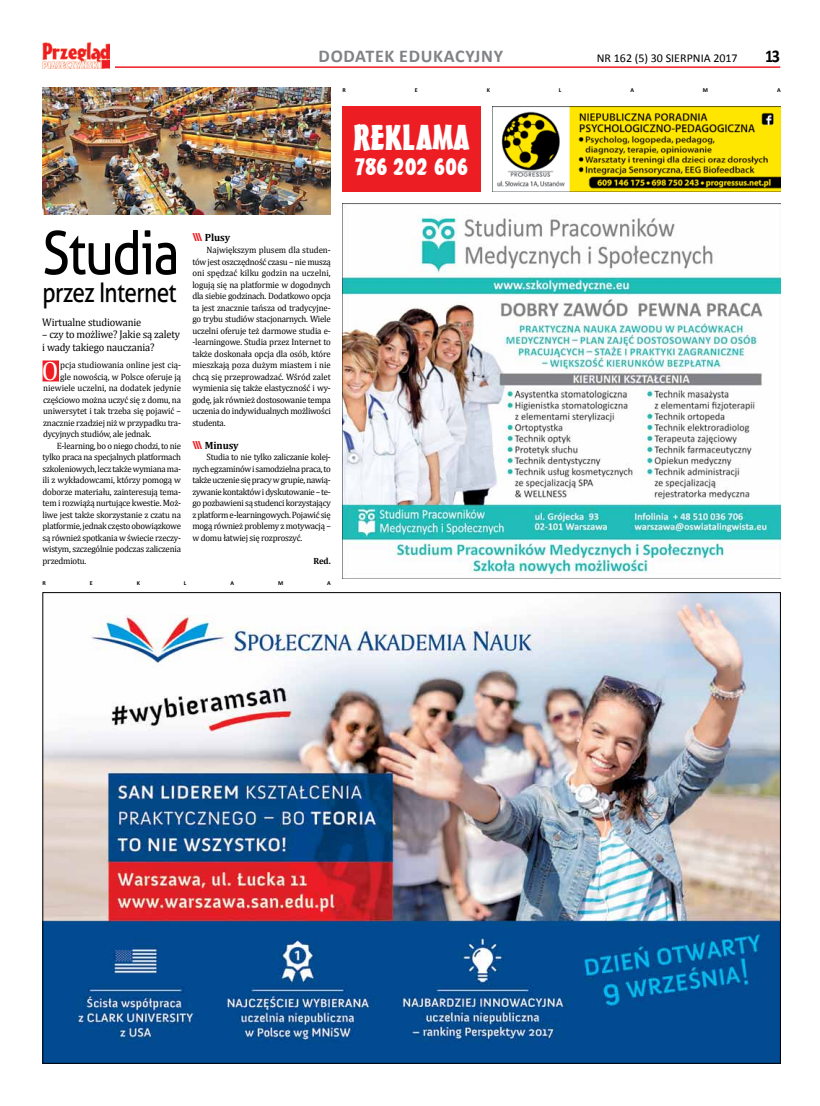
<style>
.page{position:relative;width:820px;height:1106px;background:#fff}
.page>*{position:absolute;margin:0;border:0;box-sizing:border-box;transform-origin:0 0}
.t1{font:60px "Aller";letter-spacing:-.03em;color:#000;scale:.84 1}
.t2{font:700 35px "Mister Earl BT";letter-spacing:.01em;color:#fff;scale:1.1 1}
.t3{font:27px "Aller";letter-spacing:-.03em;color:#000;scale:.84 1}
.t4{font:26.5px "Cambria";color:#fff;scale:.96 1}
.t5{font:700 23px "Mister Earl BT";letter-spacing:.01em;color:#fff;scale:1.1 1}
.t6{font:700 18px "Calibri";letter-spacing:.04em;color:#808285}
.t7{font:700 18px "Calibri";color:#000;scale:.9 1}
.t8{font:12px "Calibri";color:#000}
.t9{font:11px/12.5px "Cambria";letter-spacing:-.015em;color:#000;scale:.95 1}
.t10{font:700 10.5px "Cambria";letter-spacing:-.01em;color:#000}
.t11{font:9.2px/11.5px "Cambria";letter-spacing:-.025em;color:#000;text-align:justify;scale:.96 1}
.t12{font:9.2px "Cambria";color:#000;scale:.96 1}
.t13{font:9.2px "Cambria";letter-spacing:-.005em;color:#000;scale:.96 1}
.t14{font:700 9px "Cambria";color:#000;scale:.96 1}
.t15{font:700 6px "Calibri";color:#000}
.s1{font-family:"Aller";font-size:11px;color:#ed1d24}
</style>
<div class="page">
<hr style="left:43px;top:66px;width:737px;height:2px;background:#ed1d24">
<div style="left:43px;top:42px;width:71px;height:26px;background:#fff"></div>
<img style="left:43px;top:42px;width:67px;height:26px">
<img style="left:492px;top:106px;width:288px;height:85px">
<div style="left:43px;top:360px;width:16px;height:21px;background:#ed1d24"></div>
<img style="left:43px;top:87px;width:288px;height:127px">
<img style="left:343px;top:204px;width:437px;height:374px">
<div style="left:342px;top:106px;width:138px;height:85px;background:#ed1d24"></div>
<img style="left:45px;top:594px;width:733px;height:467px">
<h3 class="t6" style="left:318px;top:45px;width:186px">DODATEK EDUKACYJNY</h3>
<h3 class="t8" style="left:596px;top:51px;width:142px">NR 162 (5) 30 SIERPNIA 2017</h3>
<h3 class="t7" style="left:765px;top:45px;width:16px">11</h3>
<p class="t15" style="left:342px;top:86px;width:5px">R</p>
<p class="t15" style="left:414px;top:86px;width:4px">E</p>
<p class="t15" style="left:486px;top:86px;width:5px">K</p>
<p class="t15" style="left:558px;top:86px;width:4px">L</p>
<p class="t15" style="left:630px;top:86px;width:5px">A</p>
<p class="t15" style="left:702px;top:86px;width:7px">M</p>
<p class="t15" style="left:776px;top:86px;width:5px">A</p>
<h1 class="t1" style="left:42px;top:216px;width:165px">Studia</h1>
<h3 class="t3" style="left:42px;top:276px;width:161px">przez Internet</h3>
<p class="t9" style="left:42px;top:316px;width:106px">Wirtualne studiowanie</p>
<p class="t9" style="left:42px;top:328px;width:146px">– czy to możliwe? Jakie są zalety i wady takiego nauczania?</p>
<h3 class="t4" style="left:42px;top:355px;width:19px">O</h3>
<p class="t13" style="left:60px;top:359px;width:127px">pcja studiowania online jest cią-</p>
<p class="t11" style="left:60px;top:371px;width:127px">gle nowością, w Polsce oferuje ją</p>
<p class="t12" style="left:43px;top:382px;width:145px">niewiele uczelni, na dodatek jedynie</p>
<p class="t11" style="left:43px;top:394px;width:145px">częściowo można uczyć się z domu, na</p>
<p class="t11" style="left:43px;top:405px;width:145px">uniwersytet i tak trzeba się pojawić –</p>
<p class="t11" style="left:43px;top:417px;width:145px">znacznie rzadziej niż w przypadku tra-</p>
<p class="t11" style="left:43px;top:428px;width:114px">dycyjnych studiów, ale jednak.</p>
<p class="t11" style="left:57px;top:440px;width:131px">E-learning, bo o niego chodzi, to nie</p>
<p class="t11" style="left:43px;top:451px;width:146px">tylko praca na specjalnych platformach</p>
<p class="t11" style="left:43px;top:463px;width:146px">szkoleniowych, lecz także wymiana ma-</p>
<p class="t11" style="left:43px;top:474px;width:146px">ili z wykładowcami, którzy pomogą w</p>
<p class="t11" style="left:43px;top:486px;width:146px">doborze materiału, zainteresują tema-</p>
<p class="t11" style="left:43px;top:497px;width:146px">tem i rozwiążą nurtujące kwestie. Moż-</p>
<p class="t11" style="left:43px;top:509px;width:146px">liwe jest także skorzystanie z czatu na</p>
<p class="t11" style="left:43px;top:520px;width:146px">platformie, jednak często obowiązkowe</p>
<p class="t11" style="left:43px;top:532px;width:146px">są również spotkania w świecie rzeczy-</p>
<p class="t11" style="left:43px;top:543px;width:146px">wistym, szczególnie podczas zaliczenia</p>
<p class="t11" style="left:43px;top:555px;width:47px">przedmiotu.</p>
<p class="t10" style="left:192px;top:230px;width:39px"><span class="s1">\\\</span> Plusy</p>
<p class="t11" style="left:192px;top:244px;width:146px;text-indent:14px">Największym plusem dla studen&shy;tów jest oszczędność czasu – nie muszą oni spędzać kilku godzin na uczelni, logują się na platformie w dogodnych dla siebie godzinach. Dodatkowo opcja ta jest znacznie tańsza od tradycyjne&shy;go trybu studiów stacjonarnych. Wiele uczelni oferuje też darmowe studia e--learningowe. Studia przez Internet to także doskonała opcja dla osób, które mieszkają poza dużym miastem i nie chcą się przeprowadzać. Wśród zalet wymienia się także elastyczność i wy&shy;godę, jak również dostosowanie tempa uczenia do indywidualnych możliwości studenta.</p>
<p class="t10" style="left:192px;top:438px;width:48px"><span class="s1">\\\</span> Minusy</p>
<p class="t11" style="left:192px;top:451px;width:146px;text-indent:14px">Studia to nie tylko zaliczanie kolej&shy;nych egzaminów i samodzielna praca, to także uczenie się pracy w grupie, nawią&shy;zywanie kontaktów i dyskutowanie – te&shy;go pozbawieni są studenci korzystający z platform e-learningowych. Pojawić się mogą również problemy z motywacją – w domu łatwiej się rozproszyć.</p>
<p class="t14" style="left:313px;top:554px;width:20px">Red.</p>
<p class="t15" style="left:43px;top:579px;width:5px">R</p>
<p class="t15" style="left:90px;top:579px;width:4px">E</p>
<p class="t15" style="left:137px;top:579px;width:5px">K</p>
<p class="t15" style="left:184px;top:579px;width:4px">L</p>
<p class="t15" style="left:230px;top:579px;width:5px">A</p>
<p class="t15" style="left:278px;top:579px;width:7px">M</p>
<p class="t15" style="left:327px;top:579px;width:5px">A</p>
<h2 class="t2" style="left:353px;top:116px;width:107px">REKLAMA</h2>
<h3 class="t5" style="left:355px;top:153px;width:104px">786 202 606</h3>
</div>
